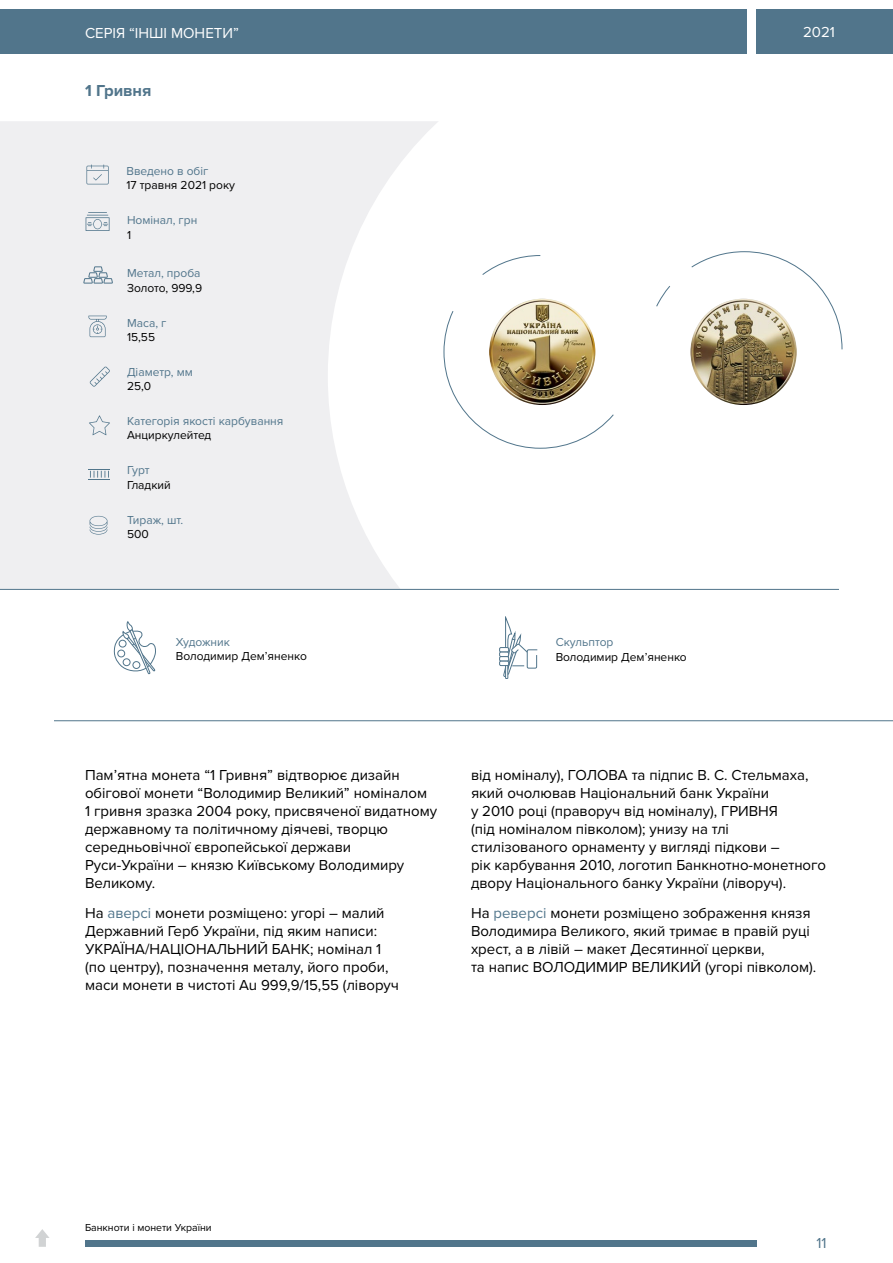
<style>
.page{position:relative;width:893px;height:1263px;background:#fff}
.page>*{position:absolute;margin:0;border:0;box-sizing:border-box;transform-origin:0 0}
.t1{font:700 16.5px "Proxima Nova";color:#51758b}
.t2{font:15px/18px "Proxima Nova";color:#000}
.t3{font:15px "Proxima Nova";color:#fff}
.t4{font:15px "Proxima Nova";color:#51758b}
.t5{font:12px "Proxima Nova";color:#51758b}
.t6{font:12px "Proxima Nova";color:#000}
.t7{font:10.5px "Proxima Nova";color:#000}
.s1{color:#51758b}
</style>
<div class="page">
<div style="left:0;top:121px;width:328px;height:468px;background:#efeff1"></div>
<svg style="left:328px;top:121px;width:565px;height:601px"></svg>
<div style="left:0;top:10px;width:747px;height:44px;background:#51758b"></div>
<div style="left:756px;top:10px;width:137px;height:44px;background:#51758b"></div>
<svg style="left:113px;top:621px;width:43px;height:53px"></svg>
<div style="left:499px;top:647px;width:10px;height:5px;border:1px solid #51758b"></div>
<div style="left:499px;top:652px;width:10px;height:5px;border:1px solid #51758b"></div>
<div style="left:499px;top:656px;width:10px;height:5px;border:1px solid #51758b"></div>
<svg style="left:500px;top:617px;width:38px;height:62px"></svg>
<div style="left:499px;top:661px;width:10px;height:5px;border:1px solid #51758b"></div>
<hr style="left:54px;top:720px;width:839px;height:1px;background:#51758b">
<hr style="left:0;top:589px;width:839px;height:1px;background:#51758b">
<div style="left:85px;top:1240px;width:671px;height:7px;background:#51758b"></div>
<svg style="left:35px;top:1229px;width:14px;height:18px"></svg>
<svg style="left:83px;top:266px;width:30px;height:18px"></svg>
<svg style="left:88px;top:316px;width:19px;height:21px"></svg>
<svg style="left:90px;top:366px;width:20px;height:21px"></svg>
<svg style="left:89px;top:415px;width:21px;height:20px"></svg>
<svg style="left:89px;top:469px;width:21px;height:11px"></svg>
<svg style="left:90px;top:516px;width:17px;height:19px"></svg>
<svg style="left:86px;top:212px;width:24px;height:19px"></svg>
<svg style="left:86px;top:164px;width:23px;height:20px"></svg>
<svg style="left:482px;top:255px;width:59px;height:21px"></svg>
<svg style="left:691px;top:251px;width:152px;height:99px"></svg>
<svg style="left:443px;top:310px;width:171px;height:139px"></svg>
<svg style="left:656px;top:285px;width:15px;height:22px"></svg>
<img style="left:489px;top:299px;width:106px;height:106px;border-radius:53px">
<img style="left:690px;top:299px;width:107px;height:106px;border-radius:53px">
<p class="t3" style="left:85px;top:24px;width:155px">СЕРІЯ “ІНШІ МОНЕТИ”</p>
<p class="t1" style="left:85px;top:81px;width:68px">1 Гривня</p>
<p class="t5" style="left:126px;top:164px;width:83px">Введено в обіг</p>
<p class="t6" style="left:126px;top:178px;width:110px">17 травня 2021 року</p>
<p class="t5" style="left:127px;top:213px;width:72px">Номінал, грн</p>
<p class="t6" style="left:127px;top:227px;width:6px">1</p>
<p class="t5" style="left:127px;top:266px;width:75px">Метал, проба</p>
<p class="t6" style="left:127px;top:281px;width:77px">Золото, 999,9</p>
<p class="t5" style="left:127px;top:316px;width:41px">Маса, г</p>
<p class="t6" style="left:127px;top:330px;width:30px">15,55</p>
<p class="t5" style="left:127px;top:365px;width:67px">Діаметр, мм</p>
<p class="t6" style="left:127px;top:379px;width:26px">25,0</p>
<p class="t5" style="left:127px;top:414px;width:158px">Категорія якості карбування</p>
<p class="t6" style="left:127px;top:428px;width:86px">Анциркулейтед</p>
<p class="t5" style="left:127px;top:463px;width:24px">Гурт</p>
<p class="t6" style="left:127px;top:478px;width:45px">Гладкий</p>
<p class="t5" style="left:127px;top:513px;width:58px">Тираж, шт.</p>
<p class="t6" style="left:127px;top:527px;width:23px">500</p>
<p class="t5" style="left:176px;top:634px;width:56px">Художник</p>
<p class="t6" style="left:176px;top:649px;width:133px">Володимир Дем’яненко</p>
<p class="t3" style="left:803px;top:23px;width:33px">2021</p>
<p class="t5" style="left:556px;top:635px;width:59px">Скульптор</p>
<p class="t6" style="left:556px;top:650px;width:133px">Володимир Дем’яненко</p>
<p class="t2" style="left:85px;top:766px;width:354px">Пам’ятна монета “1 Гривня” відтворює дизайн обігової монети “Володимир Великий” номіналом<br>1 гривня зразка 2004 року, присвяченої видатному державному та політичному діячеві, творцю середньовічної європейської держави Руси-України – князю Київському Володимиру Великому.</p>
<p class="t2" style="left:85px;top:905px;width:316px">На <span class="s1">аверсі</span> монети розміщено: угорі – малий Державний Герб України, під яким написи:<br>УКРАЇНА/НАЦІОНАЛЬНИЙ БАНК; номінал 1 (по центру), позначення металу, його проби, маси монети в чистоті Au 999,9/15,55 (ліворуч</p>
<p class="t2" style="left:471px;top:766px;width:356px">від номіналу), ГОЛОВА та підпис В. С. Стельмаха, який очолював Національний банк України<br>у 2010 році (праворуч від номіналу), ГРИВНЯ<br>(під номіналом півколом); унизу на тлі стилізованого орнаменту у вигляді підкови –<br>рік карбування 2010, логотип Банкнотно-монетного двору Національного банку України (ліворуч).</p>
<p class="t2" style="left:471px;top:905px;width:347px">На <span class="s1">реверсі</span> монети розміщено зображення князя Володимира Великого, який тримає в правій руці хрест, а в лівій – макет Десятинної церкви,<br>та напис ВОЛОДИМИР ВЕЛИКИЙ (угорі півколом).</p>
<p class="t7" style="left:85px;top:1221px;width:128px">Банкноти і монети України</p>
<p class="t4" style="left:816px;top:1234px;width:12px">11</p>
</div>
